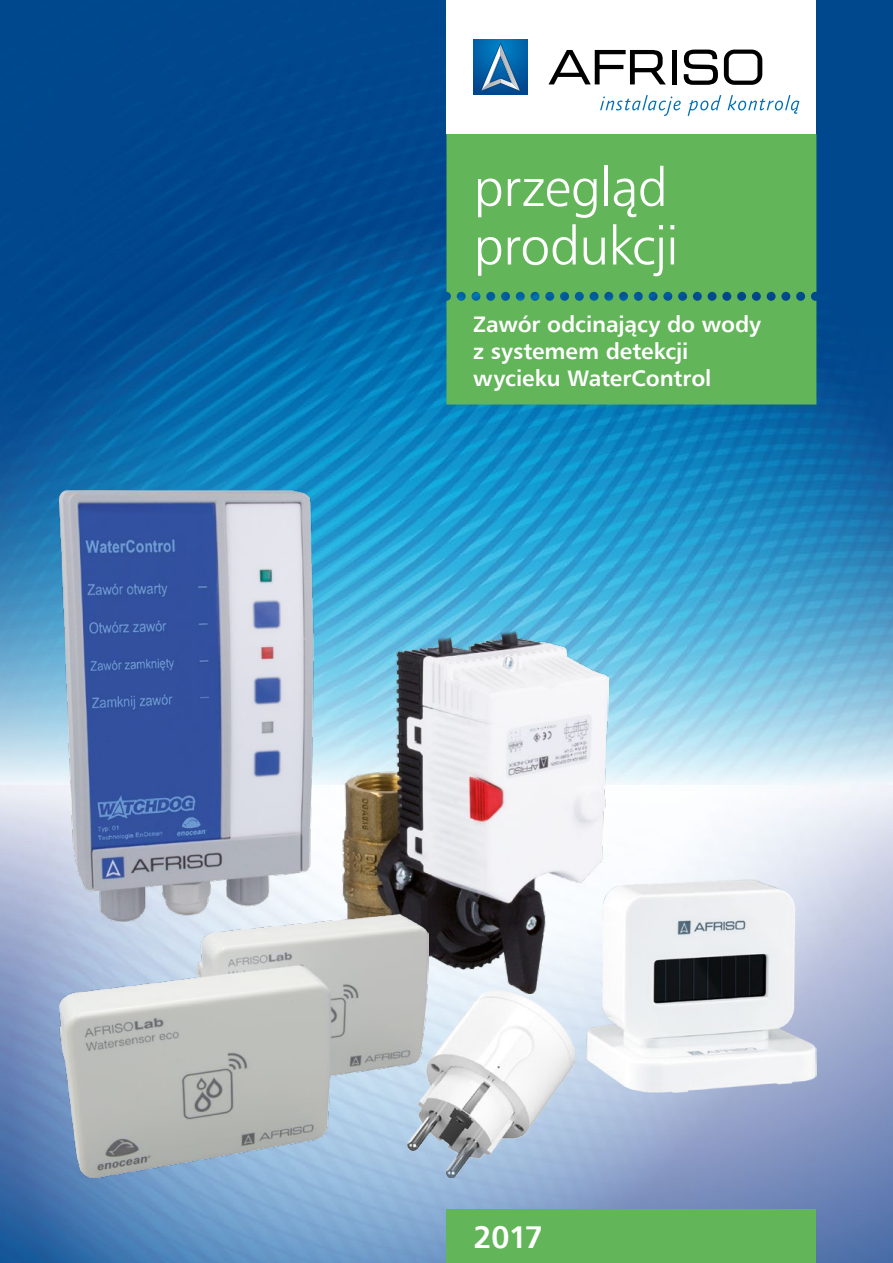
<style>
.page{position:relative;width:893px;height:1263px;background:#fff}
.page>*{position:absolute;margin:0;border:0;box-sizing:border-box;transform-origin:0 0}
.t1{font:54px/58.5px "Humnst 777 Lt EU";letter-spacing:-.015em;color:#fff}
.Okładka-wydanie{font:700 31.5px "Humnst 777 EU";color:#fff}
.Okładka-tytuł{font:700 22.5px/27px "Humnst 777 EU";letter-spacing:-.005em;color:#fff}
</style>
<div class="page">
<img style="left:0;top:0;width:893px;height:1263px">
<div style="left:446px;top:0;width:370px;height:134px;background:#fff"></div>
<div style="left:446px;top:134px;width:370px;height:270px;background:#62b558"></div>
<div style="left:446px;top:1209px;width:370px;height:54px;background:#62b558"></div>
<svg style="left:474px;top:40px;width:54px;height:54px"></svg>
<svg style="left:480px;top:43px;width:41px;height:49px;background:#337db2"></svg>
<svg style="left:600px;top:95px;width:81px;height:21px"></svg>
<svg style="left:688px;top:95px;width:33px;height:21px"></svg>
<svg style="left:727px;top:95px;width:72px;height:19px"></svg>
<svg style="left:684px;top:50px;width:34px;height:35px"></svg>
<svg style="left:724px;top:50px;width:38px;height:35px"></svg>
<hr style="left:672px;top:50px;width:4px;height:34px;background:#000">
<svg style="left:548px;top:50px;width:118px;height:34px"></svg>
<img style="left:60px;top:491px;width:549px;height:503px">
<img style="left:60px;top:915px;width:369px;height:263px">
<img style="left:407px;top:991px;width:167px;height:187px">
<img style="left:587px;top:879px;width:229px;height:213px">
<h1 class="t1" style="left:473px;top:157px;width:207px">przegląd produkcji</h1>
<p class="Okładka-tytuł" style="left:473px;top:310px;width:289px">Zawór odcinający do wody z systemem detekcji wycieku WaterControl</p>
<p class="Okładka-wydanie" style="left:473px;top:1217px;width:72px">2017</p>
</div>
